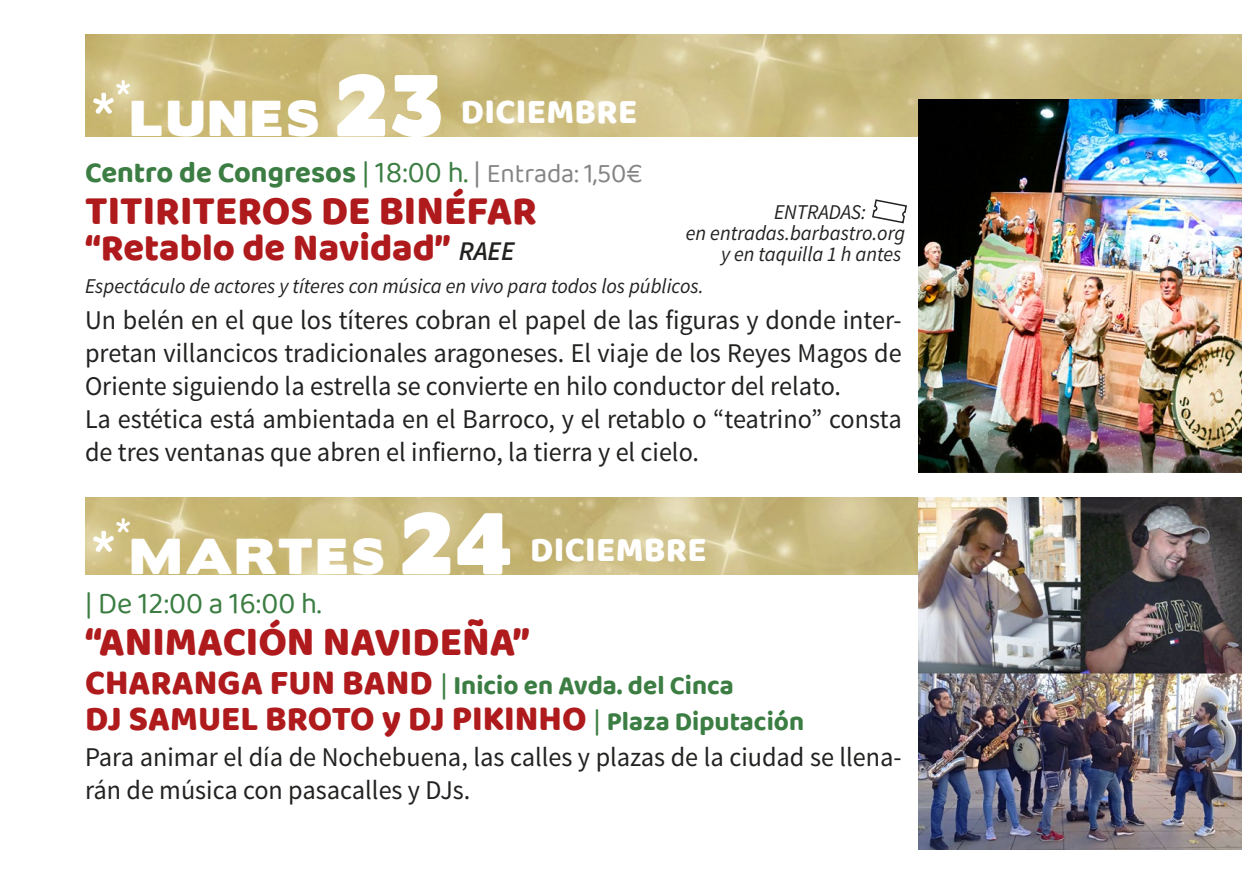
<style>
.page{position:relative;width:1242px;height:876px;background:#fff}
.page>*{position:absolute;margin:0;border:0;box-sizing:border-box;transform-origin:0 0}
.t1{font:800 42px "Baloo Tamma 2";color:#af1a1c}
.t2{font:800 39px "Baloo Tamma 2";color:#af1a1c}
.t3{font:800 36px "Baloo Tamma 2";color:#af1a1c}
.t4{font:800 36px "Baloo Tamma 2";letter-spacing:.01em;color:#fff}
.t5{font:700 30px "Baloo Tamma 2";color:#3b7d42}
.t6{font:30px "Source Sans Pro";color:#fff}
.t7{font:30px "Baloo Tamma 2";color:#3b7d42}
.t8{font:27px/33px "Source Sans Pro";color:#222221}
.t9{font:700 27px "Baloo Tamma 2";color:#3b7d42}
.t10{font:italic 21px "Source Sans Pro";color:#222221}
.s1{font-weight:400;font-size:81px}
.s2{font-family:"Boris Black Bloxx";font-weight:400;font-size:45px}
.s3{font-family:"Boris Black Bloxx";font-weight:400;font-size:78px}
.s4{font-weight:400}
.s5{font-weight:400;color:#858585}
.s6{font-weight:400;font-size:27px;color:#858585}
.s7{font-family:"Source Sans Pro";font-weight:600;font-style:italic;font-size:27px;color:#222221}
.s8{font-weight:800;font-size:36px;color:#af1a1c}
.s9{font-weight:400;font-size:30px}
.s10{font-weight:400;font-size:30px;color:#3b7d42}
.s11{font-weight:700;font-size:27px;color:#3b7d42}
</style>
<div class="page">
<img style="left:85px;top:34px;width:1157px;height:816px">
<h3 class="t4" style="left:92px;top:89px;width:547px"><span class="s1">*</span><sup>*</sup><span class="s2">LUNES</span> <span class="s3">23</span> DICIEMBRE</h3>
<p class="t6" style="left:85px;top:97px;width:406px">Viernes 29 de noviembre. 19:00 h.</p>
<p class="t5" style="left:85px;top:154px;width:559px">Centro de Congresos <span class="s4">| 18:00 h.</span> <span class="s5">|</span> <span class="s6">Entrada: 1,50€</span></p>
<h1 class="t1" style="left:85px;top:185px;width:453px">TITIRITEROS DE BINÉFAR</h1>
<h2 class="t2" style="left:85px;top:224px;width:431px">“Retablo de Navidad” <span class="s7">RAEE</span></h2>
<p class="t10" style="left:85px;top:273px;width:620px">Espectáculo de actores y títeres con música en vivo para todos los públicos.</p>
<p class="t8" style="left:85px;top:304px;width:818px">Un belén en el que los títeres cobran el papel de las figuras y donde inter&shy;pretan villancicos tradicionales aragoneses. El viaje de los Reyes Magos de Oriente siguiendo la estrella se convierte en hilo conductor del relato.<br>La estética está ambientada en el Barroco, y el retablo o “teatrino” consta de tres ventanas que abren el infierno, la tierra y el cielo.</p>
<p class="t10" style="left:774px;top:199px;width:94px">ENTRADAS:</p>
<p class="t10" style="left:686px;top:220px;width:221px">en entradas.barbastro.org</p>
<p class="t10" style="left:721px;top:241px;width:182px">y en taquilla 1 h antes</p>
<h3 class="t4" style="left:92px;top:527px;width:616px"><span class="s1">*</span><sup>*</sup><span class="s2">MARTES</span> <span class="s3">24</span> DICIEMBRE</h3>
<p class="t7" style="left:85px;top:585px;width:238px">| De 12:00 a 16:00 h.</p>
<h1 class="t1" style="left:85px;top:616px;width:446px">“ANIMACIÓN NAVIDEÑA”</h1>
<p class="t9" style="left:85px;top:669px;width:650px"><span class="s8">CHARANGA FUN BAND</span> <span class="s9">|</span> Inicio en Avda. del Cinca</p>
<h3 class="t3" style="left:85px;top:697px;width:720px">DJ SAMUEL BROTO y DJ PIKINHO <span class="s10">|</span> <span class="s11">Plaza Diputación</span></h3>
<p class="t8" style="left:85px;top:741px;width:818px">Para animar el día de Nochebuena, las calles y plazas de la ciudad se llena&shy;rán de música con pasacalles y DJs.</p>
</div>
